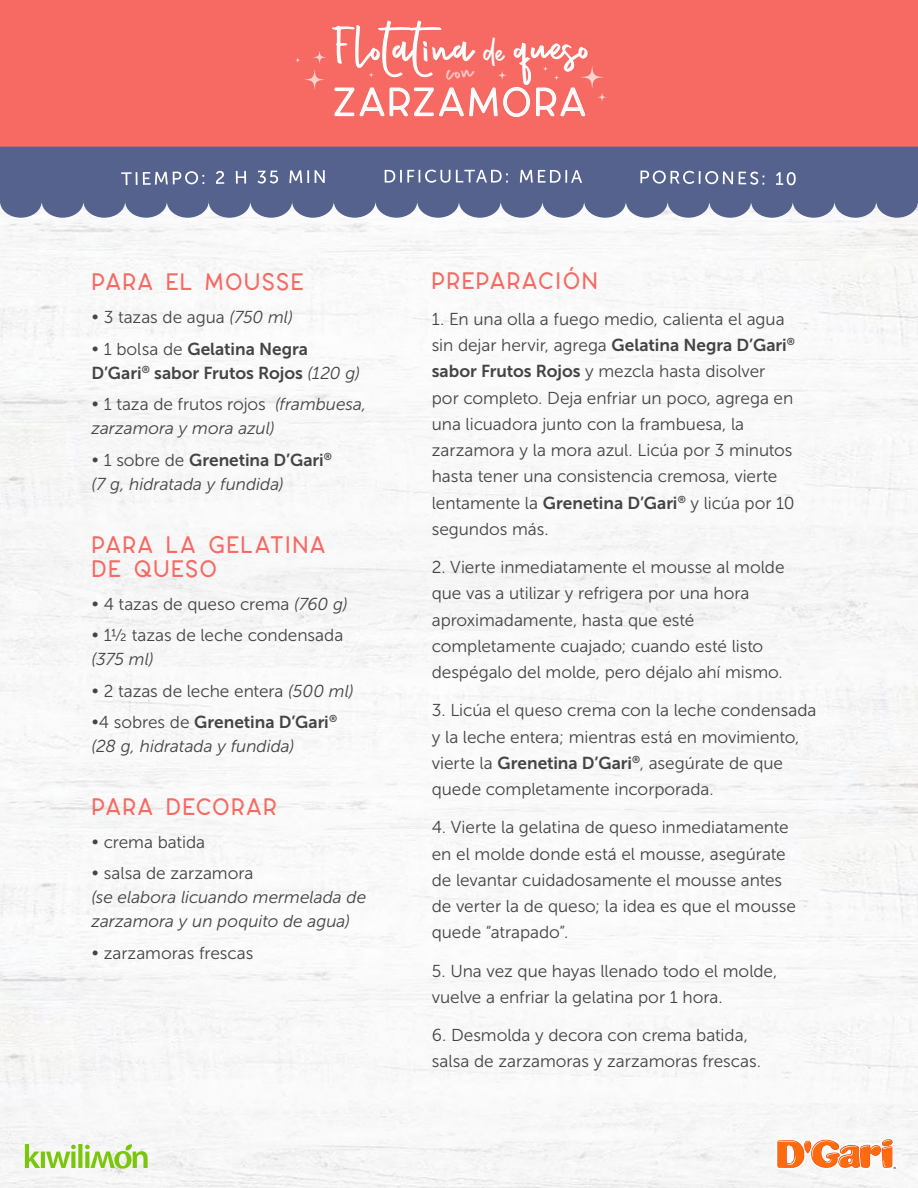
<style>
.page{position:relative;width:918px;height:1188px;background:#fff}
.page>*{position:absolute;margin:0;border:0;box-sizing:border-box;transform-origin:0 0}
.t1{font:59.4px "Almond Yandi Designs";letter-spacing:.005em;color:#fff}
.t2{font:39.15px "CAROSE Light";letter-spacing:.005em;color:#fff;scale:1.08 1}
.t3{font:24px/24px "CAROSE Medium";letter-spacing:.05em;color:#f76a63}
.t4{font:17.25px/26.2px "Museo Sans 300";letter-spacing:-.005em;color:#444}
.t5{font:italic 17.25px/24px "Museo Sans 300";letter-spacing:-.005em;color:#444}
.t6{font:17.25px/24px "Museo Sans 700";color:#444}
.t7{font:700 3px "Helvetica";color:#231f20}
.s1{font-size:49.8px}
.s2{font-size:38.55px}
.s3{font-size:55.8px}
.s4{font-style:italic}
.s5{font-family:"Museo Sans 300"}
.s6{font-family:"Museo Sans 300";font-style:italic}
.s7{font-style:normal}
.s8{font-family:"Museo Sans 700"}
</style>
<div class="page">
<svg style="left:776px;top:1137px;width:118px;height:33px"></svg>
<div style="left:0;top:0;width:918px;height:147px;background:#f66a63"></div>
<svg style="left:0;top:147px;width:918px;height:71px;background:#5e6b93"></svg>
<svg style="left:121px;top:171px;width:83px;height:14px"></svg>
<svg style="left:216px;top:171px;width:8px;height:13px"></svg>
<svg style="left:236px;top:171px;width:10px;height:13px"></svg>
<svg style="left:257px;top:171px;width:21px;height:13px"></svg>
<svg style="left:289px;top:170px;width:20px;height:13px"></svg>
<svg style="left:315px;top:170px;width:10px;height:13px"></svg>
<svg style="left:385px;top:170px;width:65px;height:13px"></svg>
<svg style="left:456px;top:170px;width:52px;height:13px"></svg>
<svg style="left:520px;top:170px;width:62px;height:13px"></svg>
<svg style="left:640px;top:170px;width:93px;height:14px"></svg>
<svg style="left:739px;top:172px;width:25px;height:13px"></svg>
<svg style="left:776px;top:172px;width:20px;height:13px"></svg>
<svg style="left:295px;top:51px;width:31px;height:39px"></svg>
<svg style="left:25px;top:1144px;width:15px;height:24px"></svg>
<hr style="left:41px;top:1152px;width:4px;height:16px;background:#7ac60b">
<svg style="left:46px;top:1145px;width:30px;height:23px"></svg>
<svg style="left:78px;top:1144px;width:4px;height:24px"></svg>
<svg style="left:85px;top:1144px;width:63px;height:25px"></svg>
<svg style="left:333px;top:52px;width:274px;height:101px;background:#ec7370"></svg>
<h1 class="t1" style="left:332px;top:20px;width:258px">Flo<span class="s1">t</span>a<span class="s1">t</span>ina <span class="s2">de</span> <span class="s3">queso</span></h1>
<h2 class="t2" style="left:332px;top:70px;width:238px">ZARZAMORA</h2>
<h3 class="t3" style="left:92px;top:268px;width:214px">PARA EL MOUSSE</h3>
<h3 class="t3" style="left:432px;top:267px;width:167px">PREPARACIÓN</h3>
<p class="t4" style="left:91px;top:304px;width:203px">• 3 tazas de agua <span class="s4">(750 ml)</span></p>
<p class="t6" style="left:91px;top:337px;width:270px"><span class="s5">• 1 bolsa de</span> Gelatina Negra<br>D’Gari<sup>®</sup> sabor Frutos Rojos <span class="s6">(120 g)</span></p>
<p class="t5" style="left:91px;top:393px;width:276px"><span class="s7">• 1 taza de frutos rojos</span> (frambuesa, zarzamora y mora azul)</p>
<p class="t6" style="left:91px;top:448px;width:242px"><span class="s5">• 1 sobre de</span> Grenetina D’Gari<sup>®</sup></p>
<p class="t5" style="left:91px;top:472px;width:194px">(7 g, hidratada y fundida)</p>
<h3 class="t3" style="left:92px;top:531px;width:236px">PARA LA GELATINA<br>DE QUESO</h3>
<p class="t4" style="left:91px;top:591px;width:258px">• 4 tazas de queso crema <span class="s4">(760 g)</span></p>
<p class="t4" style="left:91px;top:622px;width:253px">• 1½ tazas de leche condensada</p>
<p class="t5" style="left:91px;top:647px;width:64px">(375 ml)</p>
<p class="t4" style="left:91px;top:678px;width:264px">• 2 tazas de leche entera <span class="s4">(500 ml)</span></p>
<p class="t6" style="left:91px;top:710px;width:247px"><span class="s5">•4 sobres de</span> Grenetina D’Gari<sup>®</sup></p>
<p class="t5" style="left:91px;top:734px;width:204px">(28 g, hidratada y fundida)</p>
<h3 class="t3" style="left:92px;top:793px;width:187px">PARA DECORAR</h3>
<p class="t4" style="left:91px;top:829px;width:115px">• crema batida</p>
<p class="t4" style="left:91px;top:860px;width:164px">• salsa de zarzamora</p>
<p class="t5" style="left:91px;top:885px;width:276px">(se elabora licuando mermelada de zarzamora y un poquito de agua)</p>
<p class="t4" style="left:91px;top:940px;width:163px">• zarzamoras frescas</p>
<p class="t4" style="left:432px;top:306px;width:365px">1. En una olla a fuego medio, calienta el agua sin dejar hervir, agrega <span class="s8">Gelatina Negra D’Gari</span><sup>® </sup><span class="s8">sabor Frutos Rojos</span> y mezcla hasta disolver por completo. Deja enfriar un poco, agrega en una licuadora junto con la frambuesa, la zarzamora y la mora azul. Licúa por 3 minutos hasta tener una consistencia cremosa, vierte lentamente la <span class="s8">Grenetina D’Gari</span><sup>®</sup> y licúa por 10 segundos más.</p>
<p class="t4" style="left:432px;top:554px;width:354px">2. Vierte inmediatamente el mousse al molde que vas a utilizar y refrigera por una hora aproximadamente, hasta que esté completamente cuajado; cuando esté listo despégalo del molde, pero déjalo ahí mismo.</p>
<p class="t4" style="left:432px;top:697px;width:386px">3. Licúa el queso crema con la leche condensada y la leche entera; mientras está en movimiento, vierte la <span class="s8">Grenetina D’Gari</span><sup>®</sup>, asegúrate de que quede completamente incorporada.</p>
<p class="t4" style="left:432px;top:814px;width:366px">4. Vierte la gelatina de queso inmediatamente en el molde donde está el mousse, asegúrate de levantar cuidadosamente el mousse antes de verter la de queso; la idea es que el mousse quede “atrapado”.</p>
<p class="t4" style="left:432px;top:958px;width:347px">5. Una vez que hayas llenado todo el molde, vuelve a enfriar la gelatina por 1 hora.</p>
<p class="t4" style="left:432px;top:1022px;width:331px">6. Desmolda y decora con crema batida, salsa de zarzamoras y zarzamoras frescas.</p>
<p class="t7" style="left:894px;top:1166px;width:4px">®</p>
</div>
